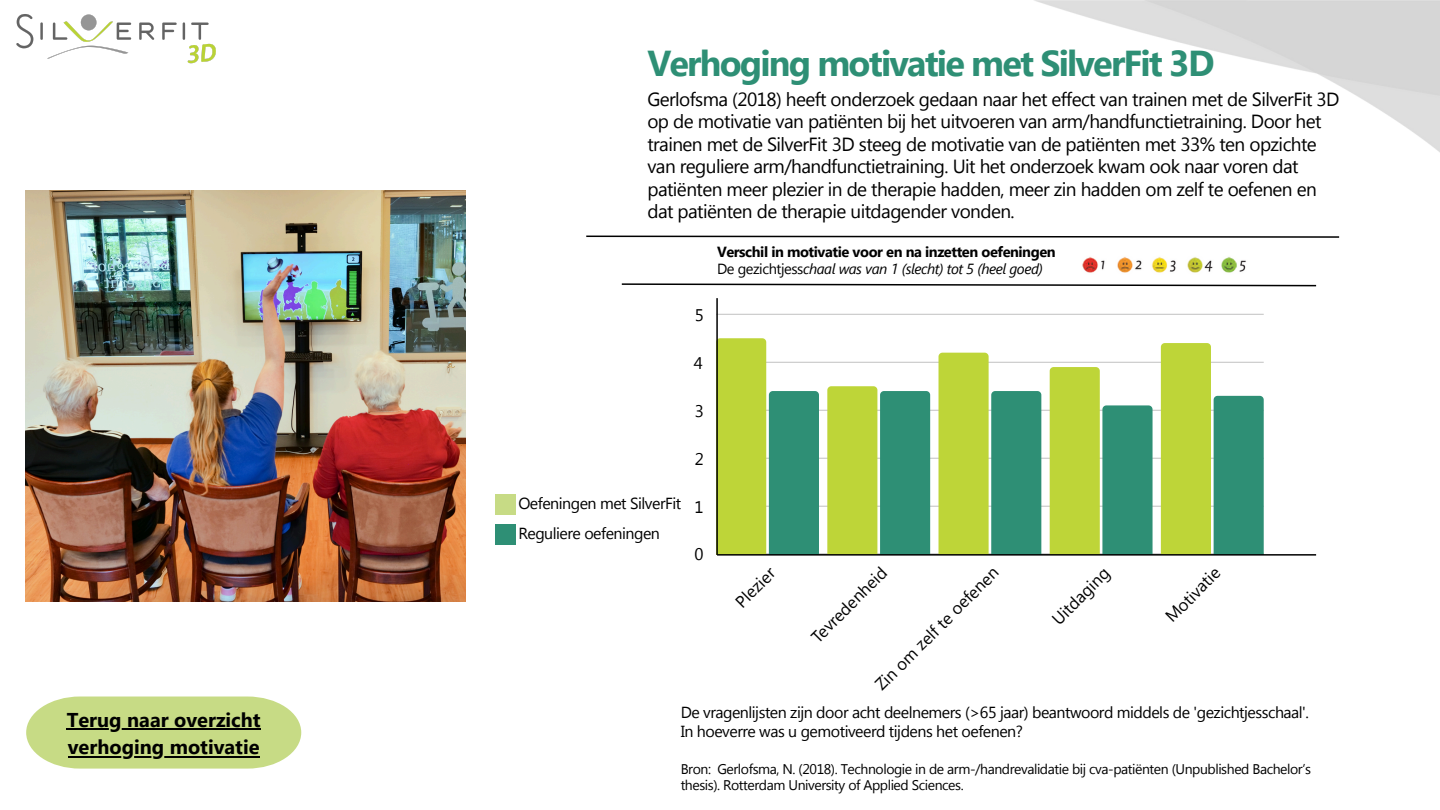
<style>
.page{position:relative;width:1440px;height:810px;background:#fff}
.page>*{position:absolute;margin:0;border:0;box-sizing:border-box;transform-origin:0 0}
.t1{font:700 36px "Segoe UI";letter-spacing:-.05em;color:#2e8f75}
.t2{font:700 20px/27.8px "Segoe UI";color:#000}
.t3{font:19px/22.5px "Segoe UI";letter-spacing:-.03em;color:#000}
.t4{font:16.8px "Segoe UI";color:#000}
.t5{font:16px/18.8px "Segoe UI";letter-spacing:-.03em;color:#000}
.t6{font:700 14.7px/17.2px "Segoe UI";letter-spacing:-.03em;color:#000}
.t7{font:14px/16.5px "Segoe UI";letter-spacing:-.03em;color:#000}
.s1{font-weight:400}
.s2{font-weight:400;font-style:italic}
</style>
<div class="page">
<hr style="left:716px;top:506px;width:548px;height:1px;background:#000;opacity:.25">
<hr style="left:716px;top:458px;width:548px;height:1px;background:#000;opacity:.25">
<hr style="left:716px;top:410px;width:548px;height:1px;background:#000;opacity:.25">
<hr style="left:716px;top:362px;width:548px;height:1px;background:#cfcfcf">
<hr style="left:716px;top:314px;width:548px;height:1px;background:#cecece">
<svg style="left:718px;top:338px;width:101px;height:216px;background:#91c06c"></svg>
<svg style="left:827px;top:386px;width:103px;height:168px;background:#7db55d"></svg>
<svg style="left:939px;top:353px;width:102px;height:201px;background:#8cbe67"></svg>
<svg style="left:1050px;top:367px;width:103px;height:187px;background:#8ebf69"></svg>
<svg style="left:1161px;top:343px;width:103px;height:211px;background:#93c16c"></svg>
<svg style="left:586px;top:235px;width:754px;height:3px"></svg>
<hr style="left:717px;top:554px;width:599px;height:2px;background:#000">
<hr style="left:716px;top:298px;width:2px;height:257px;background:#000">
<svg style="left:621px;top:283px;width:696px;height:23px"></svg>
<div style="left:495px;top:494px;width:21px;height:21px;background:#c7db85"></div>
<div style="left:495px;top:524px;width:21px;height:20px;background:#2e8f75"></div>
<img style="left:1082px;top:257px;width:164px;height:16px">
<img style="left:25px;top:190px;width:440px;height:412px">
<img style="left:16px;top:14px;width:200px;height:50px">
<svg style="left:26px;top:697px;width:275px;height:72px;background:#cadc8e"></svg>
<hr style="left:67px;top:728px;width:194px;height:2px;background:#000">
<hr style="left:68px;top:756px;width:192px;height:1px;background:#000">
<p class="t2" style="left:67px;top:704px;width:196px">Terug naar overzicht verhoging motivatie</p>
<p class="t1" style="left:647px;top:38px;width:569px">Verhoging motivatie met SilverFit 3D</p>
<h1 class="t3" style="left:647px;top:87px;width:694px">Gerlofsma (2018) heeft onderzoek gedaan naar het effect van trainen met de SilverFit 3D op de motivatie van patiënten bij het uitvoeren van arm/handfunctietraining. Door het trainen met de SilverFit 3D steeg de motivatie van de patiënten met 33% ten opzichte van reguliere arm/handfunctietraining. Uit het onderzoek kwam ook naar voren dat patiënten meer plezier in de therapie hadden, meer zin hadden om zelf te oefenen en dat patiënten de therapie uitdagender vonden.</h1>
<p class="t4" style="left:695px;top:302px;width:11px">5</p>
<p class="t4" style="left:694px;top:350px;width:11px">4</p>
<p class="t5" style="left:518px;top:493px;width:164px">Oefeningen met SilverFit</p>
<p class="t5" style="left:518px;top:523px;width:143px">Reguliere oefeningen</p>
<p class="t4" style="left:695px;top:398px;width:11px">3</p>
<p class="t4" style="left:695px;top:446px;width:11px">2</p>
<p class="t4" style="left:694px;top:494px;width:11px">1</p>
<p class="t4" style="left:694px;top:542px;width:11px">0</p>
<h4 class="t6" style="left:717px;top:242px;width:340px">Verschil in motivatie voor en na inzetten oefeningen<br><span class="s1">De gezichtjess</span><span class="s2">chaal was van 1 (slecht) tot 5 (heel goed)</span></h4>
<p class="t4" style="left:730px;top:596px;width:50px;rotate:-45deg">Plezier</p>
<p class="t4" style="left:806px;top:631px;width:100px;rotate:-45deg">Tevredenheid</p>
<p class="t4" style="left:869px;top:679px;width:168px;rotate:-45deg">Zin om zelf te oefenen</p>
<p class="t4" style="left:1046px;top:613px;width:74px;rotate:-45deg">Uitdaging</p>
<p class="t4" style="left:1160px;top:610px;width:71px;rotate:-45deg">Motivatie</p>
<h3 class="t5" style="left:681px;top:702px;width:630px">De vragenlijsten zijn door acht deelnemers (&gt;65 jaar) beantwoord middels de 'gezichtjesschaal'.<br>In hoeverre was u gemotiveerd tijdens het oefenen?</h3>
<h4 class="t7" style="left:681px;top:760px;width:632px">Bron: Gerlofsma, N. (2018). Technologie in de arm-/handrevalidatie bij cva-patiënten (Unpublished Bachelor’s thesis). Rotterdam University of Applied Sciences.</h4>
</div>
